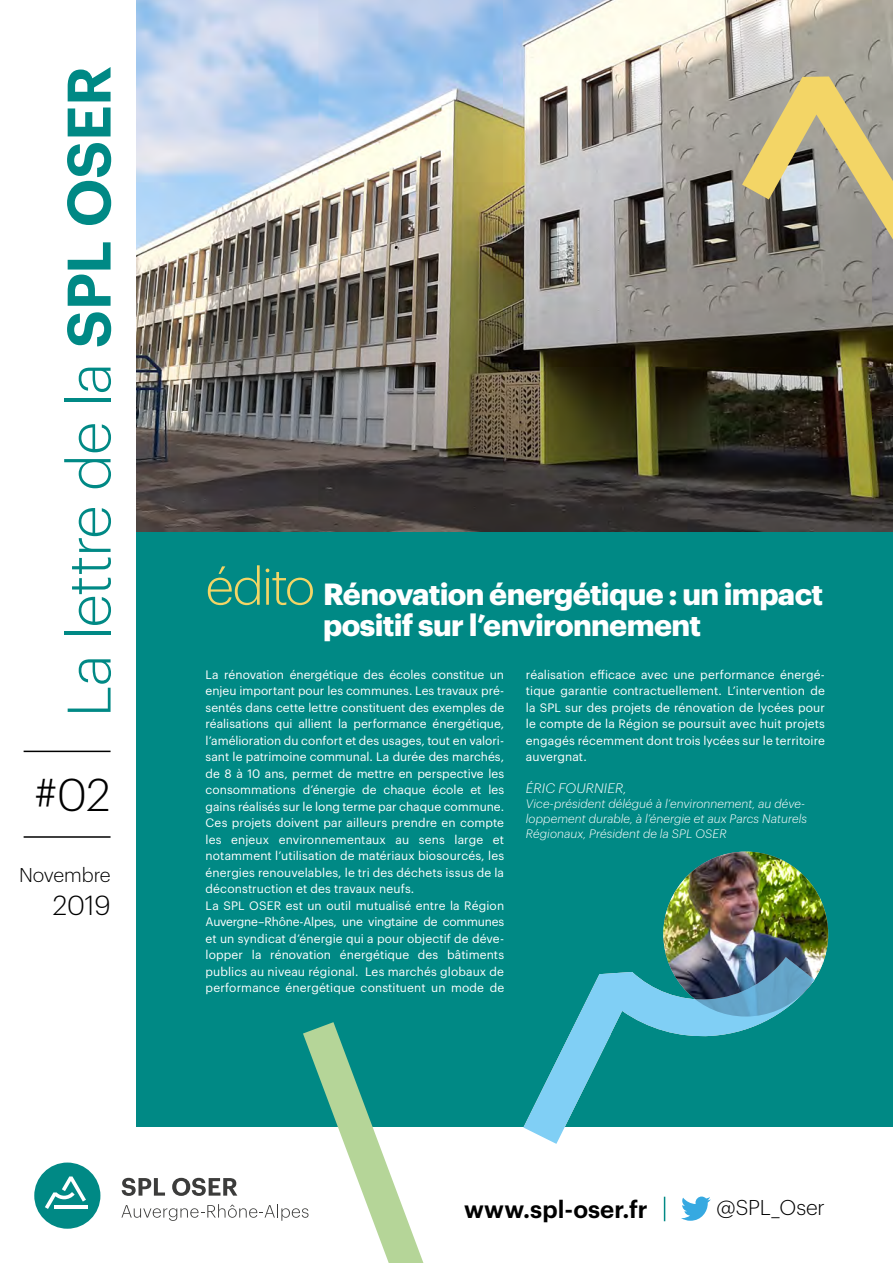
<style>
.page{position:relative;width:893px;height:1263px;background:#fff}
.page>*{position:absolute;margin:0;border:0;box-sizing:border-box;transform-origin:0 0}
.t1{font:300 60px "Graphik";letter-spacing:-.015em;color:#008985}
.t2{font:300 45px "Graphik";color:#000}
.Titre{font:700 30px/31.5px "Graphik";letter-spacing:-.02em;color:#fff;text-align:center}
.t3{font:300 27px "Graphik";color:#000}
.t4{font:600 24px "Graphik";color:#000}
.t5{font:300 21px "Graphik";color:#000}
.t6{font:300 19.5px "Graphik";letter-spacing:-.01em;color:#000}
.Signature{font:italic 300 13.5px "Graphik";letter-spacing:.005em;color:#fff}
.texte_courant{font:12px/16.5px "Graphik";letter-spacing:.005em;color:#fff;text-align:justify}
.Signature-2{font:italic 300 12px/15px "Graphik";letter-spacing:.005em;color:#fff}
.s1{font-weight:600}
.s2{font-weight:300;font-size:51px;color:#f3d566}
</style>
<div class="page">
<div style="left:136px;top:464px;width:757px;height:663px;background:#008985"></div>
<hr style="left:24px;top:751px;width:87px;height:1px;background:#000">
<hr style="left:24px;top:836px;width:87px;height:2px;background:#000">
<div style="left:34px;top:1162px;width:66px;height:67px;background:#008985;border-radius:50%"></div>
<hr style="left:55px;top:1205px;width:33px;height:4px;background:#fff">
<svg style="left:45px;top:1176px;width:41px;height:33px"></svg>
<svg style="left:664px;top:1197px;width:1px;height:24px"></svg>
<svg style="left:681px;top:1196px;width:30px;height:25px"></svg>
<img style="left:663px;top:852px;width:165px;height:164px;border-radius:82px">
<svg style="left:523px;top:957px;width:292px;height:187px"></svg>
<img style="left:136px;top:0;width:757px;height:531px">
<svg style="left:121px;top:1022px;width:303px;height:241px"></svg>
<svg style="left:742px;top:76px;width:151px;height:208px;background:#aba282"></svg>
<h1 class="t1" style="left:45px;top:717px;width:653px;rotate:-90deg">La lettre de la <span class="s1">SPL OSER</span></h1>
<p class="t2" style="left:35px;top:761px;width:77px">#02</p>
<p class="t6" style="left:19px;top:860px;width:93px">Novembre</p>
<p class="t3" style="left:53px;top:885px;width:59px">2019</p>
<p class="Titre" style="left:206px;top:575px;width:619px"><span class="s2">édito</span> Rénovation énergétique : un impact positif sur l’environnement</p>
<p class="texte_courant" style="left:206px;top:665px;width:300px">La rénovation énergétique des écoles constitue un enjeu important pour les communes. Les travaux pré&shy;sentés dans cette lettre constituent des exemples de réalisations qui allient la performance énergétique, l’amélioration du confort et des usages, tout en valori&shy;sant le patrimoine communal. La durée des marchés, de 8 à 10 ans, permet de mettre en perspective les consommations d’énergie de chaque école et les gains réalisés sur le long terme par chaque commune.</p>
<p class="texte_courant" style="left:206px;top:813px;width:300px">Ces projets doivent par ailleurs prendre en compte les enjeux environnementaux au sens large et notamment l’utilisation de matériaux biosourcés, les énergies renouvelables, le tri des déchets issus de la déconstruction et des travaux neufs.</p>
<p class="texte_courant" style="left:206px;top:896px;width:300px">La SPL OSER est un outil mutualisé entre la Région Auvergne–Rhône-Alpes, une vingtaine de communes et un syndicat d’énergie qui a pour objectif de déve&shy;lopper la rénovation énergétique des bâtiments publics au niveau régional. Les marchés globaux de performance énergétique constituent un mode de</p>
<p class="texte_courant" style="left:526px;top:665px;width:301px">réalisation efficace avec une performance énergé&shy;tique garantie contractuellement. L’intervention de la SPL sur des projets de rénovation de lycées pour le compte de la Région se poursuit avec huit projets engagés récemment dont trois lycées sur le territoire auvergnat.</p>
<p class="Signature" style="left:526px;top:778px;width:102px">ÉRIC FOURNIER,</p>
<p class="Signature-2" style="left:526px;top:795px;width:283px">Vice-président délégué à l’environnement, au déve&shy;loppement durable, à l’énergie et aux Parcs Naturels<br>Régionaux, Président de la SPL OSER</p>
<h3 class="t4" style="left:464px;top:1191px;width:185px">www.spl-oser.fr</h3>
<h3 class="t5" style="left:717px;top:1192px;width:110px">@SPL_Oser</h3>
</div>
